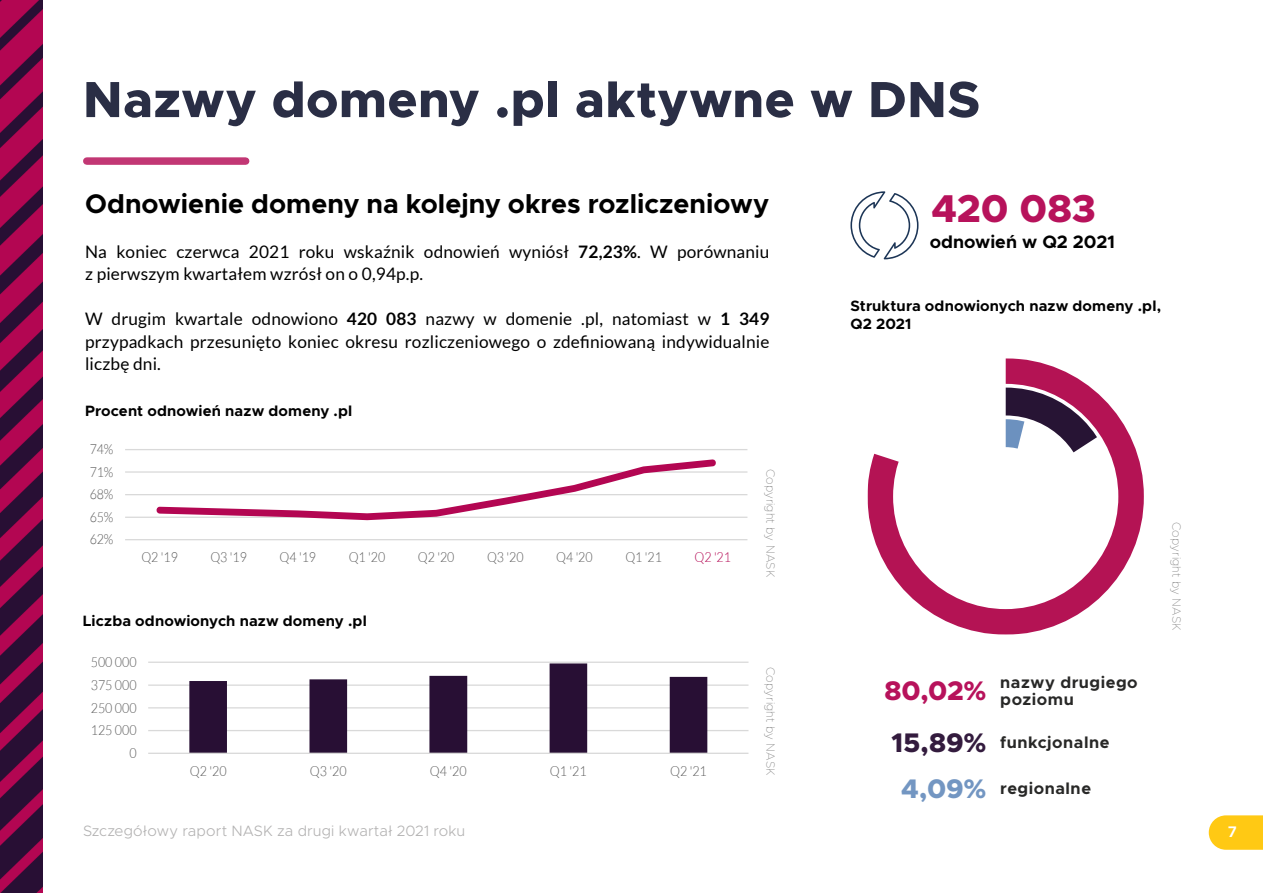
<style>
.page{position:relative;width:1263px;height:893px;background:#fff}
.page>*{position:absolute;margin:0;border:0;box-sizing:border-box;transform-origin:0 0}
.t1{font:800 51px "Metropolis";letter-spacing:.01em;color:#2a2e45}
.t2{font:800 39px "Metropolis";color:#b7125b}
.t3{font:700 27px "Metropolis";color:#000}
.t4{font:800 27px "Metropolis";color:#331b3e}
.t5{font:800 27px "Metropolis";color:#b7125b}
.t6{font:700 18px "Metropolis";color:#000}
.t7{font:17.25px/22.5px "Lato";letter-spacing:.01em;color:#000}
.t8{font:700 16.5px/17.2px "Metropolis";letter-spacing:.035em;color:#282827}
.t9{font:700 15px/18px "Metropolis";letter-spacing:.01em;color:#000}
.t10{font:300 15px "Metropolis";letter-spacing:.01em;color:#b3b2b2}
.t11{font:700 15px "SF Pro Display";color:#fff}
.t12{font:300 13.8px "Lato";color:#595959;scale:.9 1}
.t13{font:300 13.8px "Lato";color:#595959;scale:.91 1}
.t14{font:300 13.8px "Lato";color:#b30652;scale:.9 1}
.t15{font:100 12px "Metropolis";letter-spacing:.01em;color:#878787}
.s1{font-weight:700}
.s2{font-weight:800;font-size:27px;color:#7396c2}
</style>
<div class="page">
<svg style="left:1209px;top:815px;width:54px;height:35px;background:#ffcd27"></svg>
<hr style="left:125px;top:449px;width:622px;height:1px;background:#d9d9d9">
<hr style="left:125px;top:471px;width:622px;height:2px;background:#d9d9d9">
<hr style="left:125px;top:494px;width:622px;height:1px;background:#d9d9d9">
<hr style="left:125px;top:517px;width:622px;height:1px;background:#d9d9d9">
<hr style="left:125px;top:539px;width:622px;height:1px;background:#d9d9d9">
<svg style="left:153px;top:459px;width:566px;height:62px"></svg>
<div style="left:87px;top:157px;width:159px;height:8px;background:#c23774"></div>
<svg style="left:867px;top:358px;width:277px;height:277px"></svg>
<svg style="left:1006px;top:388px;width:108px;height:108px"></svg>
<svg style="left:850px;top:191px;width:68px;height:68px"></svg>
<div style="left:879px;top:220px;width:11px;height:11px;background:#fff;border-radius:50%"></div>
<hr style="left:148px;top:662px;width:600px;height:1px;background:#d9d9d9">
<hr style="left:148px;top:684px;width:600px;height:2px;background:#d9d9d9">
<hr style="left:148px;top:707px;width:600px;height:1px;background:#d9d9d9">
<hr style="left:148px;top:730px;width:600px;height:1px;background:#d9d9d9">
<svg style="left:189px;top:663px;width:518px;height:90px"></svg>
<hr style="left:148px;top:753px;width:600px;height:1px;background:#d9d9d9">
<img style="left:0;top:0;width:42px;height:893px">
<h1 class="t1" style="left:83px;top:67px;width:899px">Nazwy domeny .pl aktywne w DNS</h1>
<h3 class="t3" style="left:85px;top:186px;width:686px">Odnowienie domeny na kolejny okres rozliczeniowy</h3>
<p class="t7" style="left:85px;top:240px;width:686px">Na koniec czerwca 2021 roku wskaźnik odnowień wyniósł <span class="s1">72,23%</span>. W porównaniu z pierwszym kwartałem wzrósł on o 0,94p.p.</p>
<p class="t7" style="left:85px;top:308px;width:686px;text-align:justify">W drugim kwartale odnowiono <span class="s1">420 083</span> nazwy w domenie .pl, natomiast w <span class="s1">1 349 </span>przypadkach przesunięto koniec okresu rozliczeniowego o zdefiniowaną indywidualnie liczbę dni.</p>
<p class="t9" style="left:85px;top:402px;width:269px">Procent odnowień nazw domeny .pl</p>
<p class="t12" style="left:90px;top:442px;width:28px">74%</p>
<p class="t12" style="left:90px;top:464px;width:28px">71%</p>
<p class="t12" style="left:90px;top:487px;width:28px">68%</p>
<p class="t12" style="left:90px;top:509px;width:28px">65%</p>
<p class="t12" style="left:90px;top:532px;width:28px">62%</p>
<p class="t12" style="left:141px;top:550px;width:42px">Q2 '19</p>
<p class="t12" style="left:210px;top:550px;width:42px">Q3 '19</p>
<p class="t12" style="left:280px;top:550px;width:42px">Q4 '19</p>
<p class="t12" style="left:349px;top:550px;width:42px">Q1 '20</p>
<p class="t12" style="left:418px;top:550px;width:42px">Q2 '20</p>
<p class="t12" style="left:487px;top:550px;width:42px">Q3 '20</p>
<p class="t12" style="left:556px;top:550px;width:42px">Q4 '20</p>
<p class="t12" style="left:625px;top:550px;width:42px">Q1 '21</p>
<p class="t14" style="left:694px;top:550px;width:42px">Q2 '21</p>
<p class="t9" style="left:83px;top:612px;width:285px">Liczba odnowionych nazw domeny .pl</p>
<p class="t13" style="left:91px;top:655px;width:52px">500 000</p>
<p class="t13" style="left:91px;top:677px;width:52px">375 000</p>
<p class="t13" style="left:91px;top:700px;width:52px">250 000</p>
<p class="t13" style="left:91px;top:723px;width:52px">125 000</p>
<p class="t13" style="left:129px;top:746px;width:9px">0</p>
<p class="t13" style="left:190px;top:764px;width:42px">Q2 '20</p>
<p class="t13" style="left:310px;top:764px;width:42px">Q3 '20</p>
<p class="t13" style="left:430px;top:764px;width:42px">Q4 '20</p>
<p class="t13" style="left:550px;top:764px;width:42px">Q1 '21</p>
<p class="t13" style="left:670px;top:764px;width:42px">Q2 '21</p>
<p class="t15" style="left:778px;top:469px;width:110px;rotate:90deg">Copyright by NASK</p>
<p class="t15" style="left:778px;top:667px;width:110px;rotate:90deg">Copyright by NASK</p>
<h2 class="t2" style="left:931px;top:184px;width:166px">420 083</h2>
<p class="t6" style="left:930px;top:231px;width:187px">odnowień w Q2 2021</p>
<p class="t9" style="left:850px;top:297px;width:312px">Struktura odnowionych nazw domeny .pl,<br>Q2 2021</p>
<p class="t8" style="left:1000px;top:674px;width:139px">nazwy drugiego poziomu</p>
<p class="t8" style="left:1000px;top:733px;width:111px">funkcjonalne</p>
<p class="t8" style="left:901px;top:780px;width:191px"><span class="s2">4,09%</span> regionalne</p>
<h3 class="t5" style="left:884px;top:674px;width:104px">80,02%</h3>
<h3 class="t4" style="left:891px;top:725px;width:97px">15,89%</h3>
<p class="t15" style="left:1184px;top:522px;width:110px;rotate:90deg">Copyright by NASK</p>
<p class="t10" style="left:83px;top:822px;width:384px">Szczegółowy raport NASK za drugi kwartał 2021 roku</p>
<p class="t11" style="left:1228px;top:821px;width:10px">7</p>
</div>
